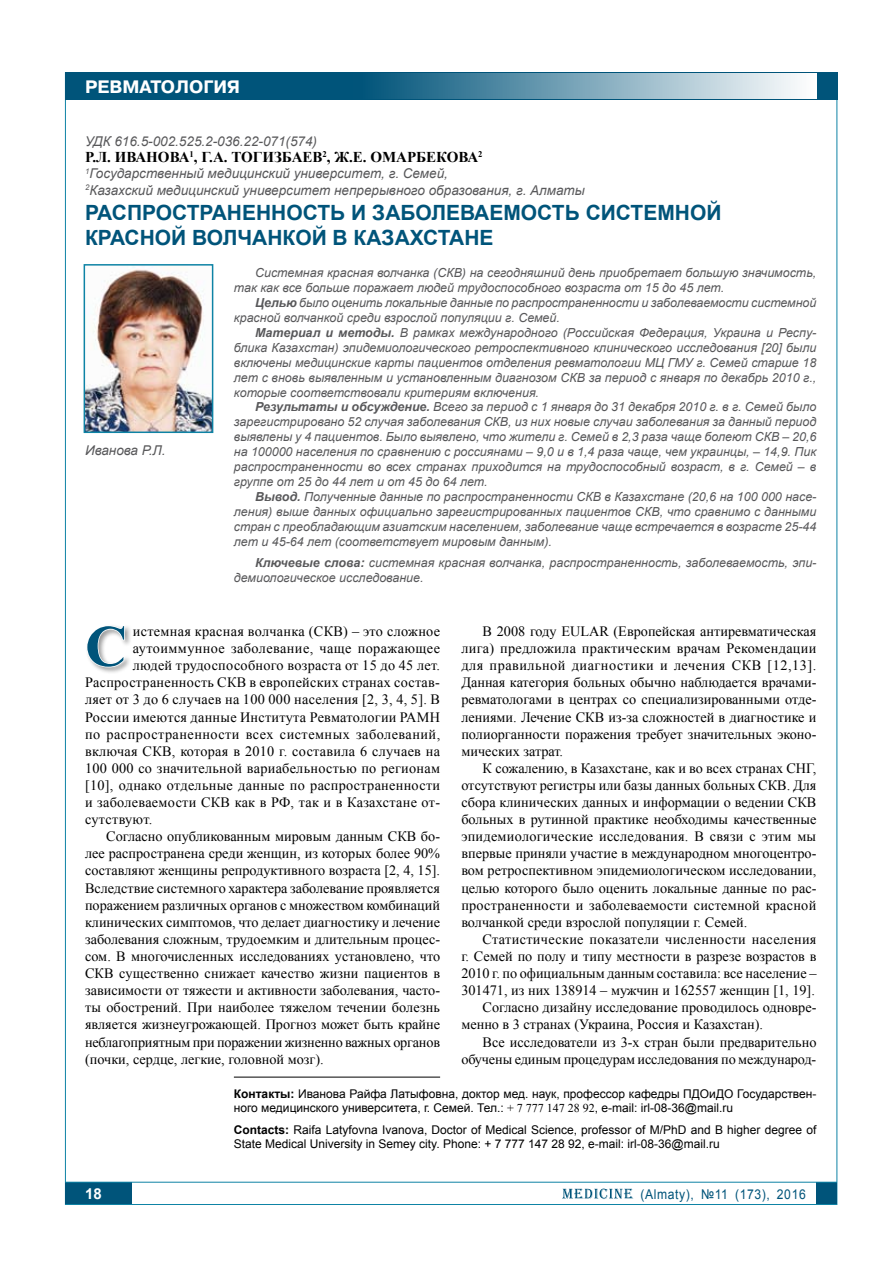
<style>
.page{position:relative;width:893px;height:1263px;background:#fff}
.page>*{position:absolute;margin:0;border:0;box-sizing:border-box;transform-origin:0 0}
.t1{font:700 58.5px "Times New Roman";color:#00547a}
.t2{font:700 21px/25.2px "Arial";color:#00547a}
.t3{font:700 18px "Pragmatica C";color:#fff}
.t4{font:700 15px "Times New Roman";color:#000}
.t5{font:700 15px "Arial";color:#fff}
.t6{font:14.25px/17.1px "Times New Roman";color:#000;text-align:justify}
.t7{font:14.25px "Times New Roman";letter-spacing:.02em;color:#000}
.t8{font:14.25px "Times New Roman";letter-spacing:.035em;color:#000}
.t9{font:14.25px "Times New Roman";letter-spacing:.025em;color:#000}
.t10{font:14.25px "Times New Roman";letter-spacing:.03em;color:#000}
.t11{font:italic 13.5px/16.2px "Arial";color:#58585a}
.t12{font:13.5px "Arial";letter-spacing:.05em;color:#00547a;scale:.9 1}
.t13{font:italic 12.45px/15px "Arial";color:#58585a}
.t14{font:12px/13.8px "Arial";color:#000}
.s1{font-weight:700}
.s2{font-family:"Times New Roman"}
</style>
<div class="page">
<div style="left:65px;top:1182px;width:67px;height:22px;background:#00547a"></div>
<div style="left:816px;top:1182px;width:21px;height:22px;background:#00547a"></div>
<svg style="left:562px;top:1188px;width:71px;height:11px"></svg>
<hr style="left:65px;top:1182px;width:772px;height:1px;background:#0e83a5">
<div style="left:65px;top:72px;width:772px;height:28px;background:#00547a"></div>
<div style="left:353px;top:73px;width:463px;height:26px;background:linear-gradient(to right,#005178,#fffefe)"></div>
<hr style="left:234px;top:1077px;width:206px;height:1px;background:#000">
<svg style="left:87px;top:626px;width:39px;height:42px"></svg>
<img style="left:87px;top:267px;width:123px;height:163px">
<div style="left:84px;top:264px;width:129px;height:169px;border:2px solid #0e83a5"></div>
<p class="t3" style="left:85px;top:77px;width:157px">ревматология</p>
<p class="t11" style="left:85px;top:133px;width:234px">УДК 616.5-002.525.2-036.22-071(574)</p>
<p class="t4" style="left:85px;top:147px;width:399px">Р.Л. Иванова<sup>1</sup>, Г.А. Тогизбаев<sup>2</sup>, Ж.Е. Омарбекова<sup>2</sup></p>
<p class="t11" style="left:85px;top:166px;width:501px"><sup>1</sup>Государственный медицинский университет, г. Семей,<br><sup>2</sup>Казахский медицинский университет непрерывного образования, г. Алматы</p>
<h2 class="t2" style="left:85px;top:200px;width:638px">РАСПРОСТРАНЕННОСТЬ И ЗАБОЛЕВАЕМОСТЬ СИСТЕМНОЙ<br>КРАСНОЙ ВОЛЧАНКОЙ В КАЗАХСТАНЕ</h2>
<p class="t13" style="left:234px;top:265px;width:584px;text-indent:21px">Системная красная волчанка (СКВ) на сегодняшний день приобретает большую значимость, так как все больше поражает людей трудоспособного возраста от 15 до 45 лет.</p>
<p class="t13" style="left:234px;top:295px;width:584px;text-indent:21px"><span class="s1">Целью</span> было оценить локальные данные по распространенности и заболеваемости системной красной волчанкой среди взрослой популяции г. Семей.</p>
<p class="t13" style="left:234px;top:325px;width:584px;text-align:justify;text-indent:21px"><span class="s1">Материал и методы.</span> В рамках международного (Российская Федерация, Украина и Респу&shy;блика Казахстан) эпидемиологического ретроспективного клинического исследования [20] были включены медицинские карты пациентов отделения ревматологии МЦ ГМУ г. Семей старше 18 лет с вновь выявленным и установленным диагнозом СКВ за период с января по декабрь 2010 г., которые соответствовали критериям включения.</p>
<p class="t13" style="left:234px;top:400px;width:584px;text-align:justify;text-indent:21px"><span class="s1">Результаты и обсуждение.</span> Всего за период с 1 января до 31 декабря 2010 г. в г. Семей было зарегистрировано 52 случая заболевания СКВ, из них новые случаи заболевания за данный период выявлены у 4 пациентов. Было выявлено, что жители г. Семей в 2,3 раза чаще болеют СКВ – 20,6 на 100000 населения по сравнению с россиянами – 9,0 и в 1,4 раза чаще, чем украинцы, – 14,9. Пик распространенности во всех странах приходится на трудоспособный возраст, в г. Семей – в группе от 25 до 44 лет и от 45 до 64 лет.</p>
<p class="t13" style="left:234px;top:489px;width:584px;text-align:justify;text-indent:21px"><span class="s1">Вывод.</span> Полученные данные по распространенности СКВ в Казахстане (20,6 на 100 000 насе&shy;ления) выше данных официально зарегистрированных пациентов СКВ, что сравнимо с данными стран с преобладающим азиатским населением, заболевание чаще встречается в возрасте 25-44 лет и 45-64 лет (соответствует мировым данным).</p>
<p class="t13" style="left:234px;top:555px;width:584px;text-indent:21px"><span class="s1">Ключевые слова:</span> системная красная волчанка, распространенность, заболеваемость, эпи&shy;демиологическое исследование.</p>
<p class="t11" style="left:85px;top:443px;width:82px">Иванова Р.Л.</p>
<h1 class="t1" style="left:85px;top:606px;width:44px">С</h1>
<p class="t7" style="left:133px;top:622px;width:309px">истемная красная волчанка (СКВ) – это сложное</p>
<p class="t10" style="left:133px;top:639px;width:309px">аутоиммунное заболевание, чаще поражающее</p>
<p class="t7" style="left:133px;top:656px;width:309px">людей трудоспособного возраста от 15 до 45 лет.</p>
<p class="t7" style="left:85px;top:673px;width:356px">Распространенность СКВ в европейских странах состав-</p>
<p class="t7" style="left:85px;top:690px;width:357px">ляет от 3 до 6 случаев на 100 000 населения [2, 3, 4, 5]. В</p>
<p class="t7" style="left:85px;top:707px;width:357px">России имеются данные Института Ревматологии РАМН</p>
<p class="t8" style="left:85px;top:724px;width:357px">по распространенности всех системных заболеваний,</p>
<p class="t7" style="left:85px;top:741px;width:357px">включая СКВ, которая в 2010 г. составила 6 случаев на</p>
<p class="t7" style="left:85px;top:758px;width:357px">100 000 со значительной вариабельностью по регионам</p>
<p class="t7" style="left:85px;top:776px;width:357px">[10], однако отдельные данные по распространенности</p>
<p class="t7" style="left:85px;top:793px;width:357px">и заболеваемости СКВ как в РФ, так и в Казахстане от-</p>
<p class="t7" style="left:85px;top:810px;width:69px">сутствуют.</p>
<p class="t6" style="left:106px;top:828px;width:335px">Согласно опубликованным мировым данным СКВ бо-</p>
<p class="t6" style="left:85px;top:845px;width:357px">лее распространена среди женщин, из которых более 90%</p>
<p class="t6" style="left:85px;top:862px;width:357px">составляют женщины репродуктивного возраста [2, 4, 15].</p>
<p class="t6" style="left:85px;top:879px;width:357px">Вследствие системного характера заболевание проявляется</p>
<p class="t6" style="left:85px;top:896px;width:356px">поражением различных органов с множеством комбинаций</p>
<p class="t6" style="left:85px;top:913px;width:357px">клинических симптомов, что делает диагностику и лечение</p>
<p class="t6" style="left:85px;top:930px;width:357px">заболевания сложным, трудоемким и длительным процес-</p>
<p class="t6" style="left:85px;top:947px;width:357px">сом. В многочисленных исследованиях установлено, что</p>
<p class="t6" style="left:85px;top:964px;width:357px">СКВ существенно снижает качество жизни пациентов в</p>
<p class="t6" style="left:85px;top:982px;width:357px">зависимости от тяжести и активности заболевания, часто-</p>
<p class="t6" style="left:85px;top:999px;width:356px">ты обострений. При наиболее тяжелом течении болезнь</p>
<p class="t6" style="left:85px;top:1016px;width:357px">является жизнеугрожающей. Прогноз может быть крайне</p>
<p class="t6" style="left:85px;top:1033px;width:356px">неблагоприятным при поражении жизненно важных органов</p>
<p class="t6" style="left:85px;top:1050px;width:240px">(почки, сердце, легкие, головной мозг).</p>
<p class="t6" style="left:461px;top:622px;width:357px;text-indent:21px">В 2008 году EULAR (Европейская антиревматическая лига) предложила практическим врачам Рекомендации для правильной диагностики и лечения СКВ [12,13].<br>Данная категория больных обычно наблюдается врачами&shy;ревматологами в центрах со специализированными отде&shy;лениями. Лечение СКВ из-за сложностей в диагностике и полиорганности поражения требует значительных эконо&shy;мических затрат.</p>
<p class="t6" style="left:461px;top:759px;width:357px;text-indent:21px">К сожалению, в Казахстане, как и во всех странах СНГ, отсутствуют регистры или базы данных больных СКВ. Для сбора клинических данных и информации о ведении СКВ больных в рутинной практике необходимы качественные эпидемиологические исследования. В связи с этим мы впервые приняли участие в международном многоцентро&shy;вом ретроспективном эпидемиологическом исследовании, целью которого было оценить локальные данные по рас&shy;пространенности и заболеваемости системной красной волчанкой среди взрослой популяции г. Семей.</p>
<p class="t9" style="left:483px;top:929px;width:335px">Статистические показатели численности населения</p>
<p class="t6" style="left:461px;top:947px;width:357px">г. Семей по полу и типу местности в разрезе возрастов в</p>
<p class="t6" style="left:461px;top:964px;width:357px">2010 г. по официальным данным составила: все население –</p>
<p class="t6" style="left:461px;top:982px;width:355px">301471, из них 138914 – мужчин и 162557 женщин [1, 19].</p>
<p class="t6" style="left:483px;top:999px;width:335px">Согласно дизайну исследование проводилось одновре-</p>
<p class="t6" style="left:461px;top:1016px;width:303px">менно в 3 странах (Украина, Россия и Казахстан).</p>
<p class="t6" style="left:483px;top:1033px;width:335px">Все исследователи из 3-х стран были предварительно</p>
<p class="t6" style="left:461px;top:1050px;width:356px">обучены единым процедурам исследования по международ-</p>
<p class="t14" style="left:234px;top:1087px;width:584px"><span class="s1">Контакты:</span> Иванова Райфа Латыфовна, доктор мед. наук, профессор кафедры ПДОиДО Государствен&shy;ного медицинского университета, г. Семей. Тел.: <span class="s2">+ 7 777 147 28 92</span>, e-mail: irl-08-36@mail.ru</p>
<p class="t14" style="left:234px;top:1123px;width:584px"><span class="s1">Contacts:</span> Raifa Latyfovna Ivanova, Doctor of Medical Science, professor of M/PhD and B higher degree of<br>State Medical University in Semey city. Phone: + 7 777 147 28 92, e-mail: irl-08-36@mail.ru</p>
<p class="t5" style="left:85px;top:1183px;width:18px">18</p>
<p class="t12" style="left:640px;top:1185px;width:185px">(Almaty), №11 (173), 2016</p>
</div>
